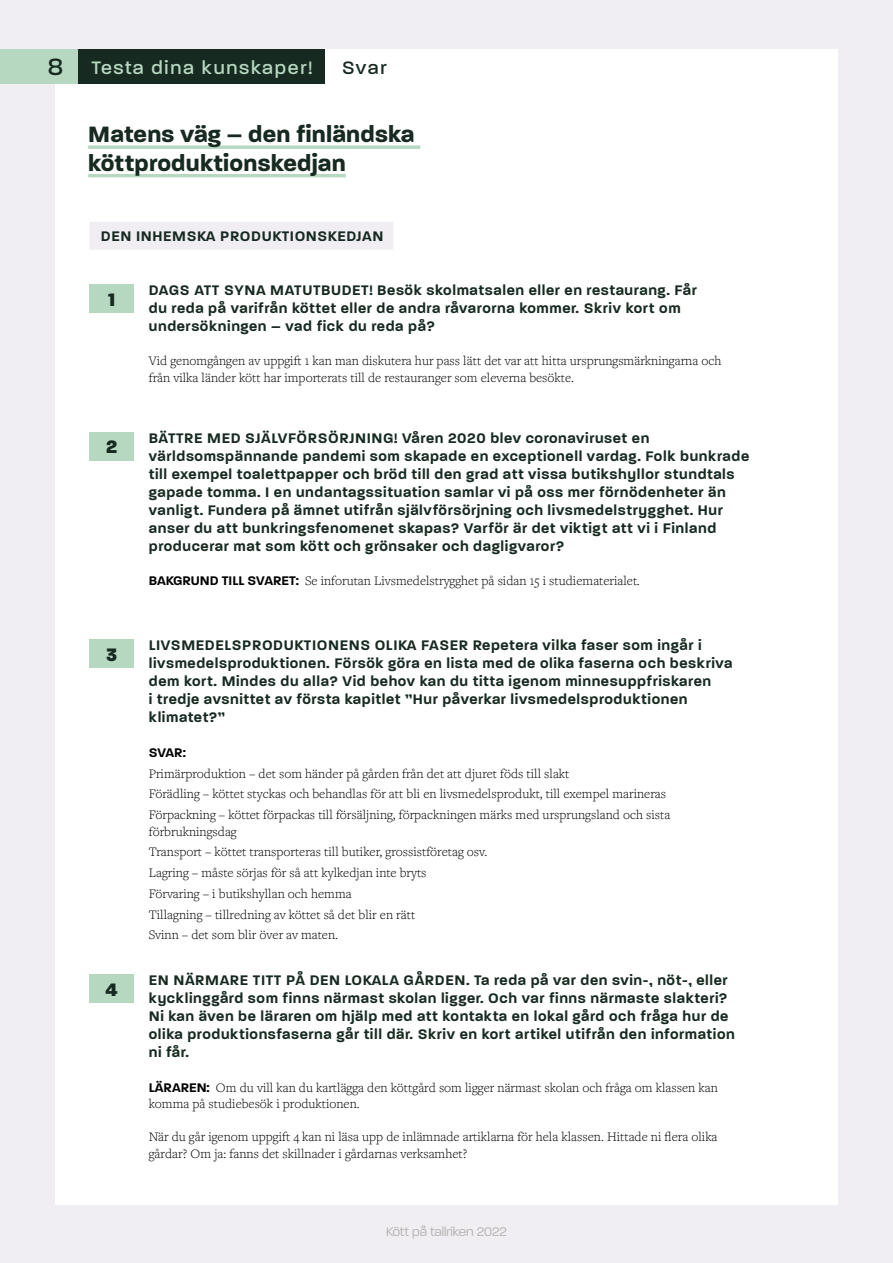
<style>
.page{position:relative;width:893px;height:1263px;background:#f0eef2}
.page>*{position:absolute;margin:0;border:0;box-sizing:border-box;transform-origin:0 0}
.h1_underline{font:700 24px/28.5px "Paralucent";letter-spacing:.01em;color:#172a21}
.t1{font:500 19.5px "Paralucent";letter-spacing:.09em;color:#b7d8c0}
.Numero{font:800 19.5px "Paralucent";color:#172a21}
.t2{font:500 19.5px "Paralucent";color:#172a21}
.t3{font:600 15px/18px "Paralucent";letter-spacing:.04em;color:#172a21}
.Leipis_liehu_antikva{font:300 13.5px/16.5px "Freight Text Pro";color:#000}
.t4{font:300 13.5px "Paralucent";color:#b3b2b2}
.Leipis_liehu_antikva-2{font:600 13.5px "Paralucent";color:#000}
.s1{font-size:25.5px;color:#172a21}
.s2{font-family:"Paralucent";font-weight:600}
</style>
<div class="page">
<div style="left:55px;top:50px;width:783px;height:1155px;background:#fff"></div>
<div style="left:89px;top:284px;width:45px;height:29px;background:#b7d8c0"></div>
<div style="left:89px;top:639px;width:45px;height:29px;background:#b7d8c0"></div>
<div style="left:89px;top:974px;width:45px;height:29px;background:#b7d8c0"></div>
<div style="left:89px;top:432px;width:45px;height:28px;background:#b7d8c0"></div>
<div style="left:89px;top:222px;width:304px;height:28px;background:#f0eef2"></div>
<svg style="left:88px;top:145px;width:332px;height:4px"></svg>
<hr style="left:88px;top:174px;width:258px;height:3px;background:#b7d8c0">
<div style="left:0;top:50px;width:79px;height:34px;background:#b7d8c0"></div>
<div style="left:79px;top:50px;width:246px;height:34px;background:#172a21"></div>
<h2 class="t1" style="left:48px;top:56px;width:266px"><span class="s1">8</span> Testa dina kunskaper!</h2>
<h2 class="t2" style="left:342px;top:56px;width:46px">Svar</h2>
<p class="h1_underline" style="left:88px;top:120px;width:328px">Matens väg – den finländska köttproduktionskedjan</p>
<p class="t3" style="left:101px;top:227px;width:284px">DEN INHEMSKA PRODUKTIONSKEDJAN</p>
<p class="Numero" style="left:108px;top:288px;width:9px">1</p>
<p class="Numero" style="left:106px;top:435px;width:13px">2</p>
<p class="Numero" style="left:106px;top:643px;width:13px">3</p>
<p class="Numero" style="left:106px;top:978px;width:14px">4</p>
<p class="t3" style="left:149px;top:281px;width:549px">DAGS ATT SYNA MATUTBUDET! Besök skolmatsalen eller en restaurang. Får du reda på varifrån köttet eller de andra råvarorna kommer. Skriv kort om undersökningen – vad fick du reda på?</p>
<p class="Leipis_liehu_antikva" style="left:149px;top:352px;width:574px">Vid genomgången av uppgift 1 kan man diskutera hur pass lätt det var att hitta ursprungsmärkningarna och från vilka länder kött har importerats till de restauranger som eleverna besökte.</p>
<p class="t3" style="left:149px;top:429px;width:602px">BÄTTRE MED SJÄLVFÖRSÖRJNING! Våren 2020 blev coronaviruset en världsomspännande pandemi som skapade en exceptionell vardag. Folk bunkrade till exempel toalettpapper och bröd till den grad att vissa butikshyllor stundtals gapade tomma. I en undantagssituation samlar vi på oss mer förnödenheter än vanligt. Fundera på ämnet utifrån självförsörjning och livsmedelstrygghet. Hur anser du att bunkringsfenomenet skapas? Varför är det viktigt att vi i Finland producerar mat som kött och grönsaker och dagligvaror?</p>
<p class="Leipis_liehu_antikva" style="left:149px;top:572px;width:492px"><span class="s2">BAKGRUND TILL SVARET:</span> Se inforutan Livsmedelstrygghet på sidan 15 i studiematerialet.</p>
<p class="t3" style="left:149px;top:636px;width:585px">LIVSMEDELSPRODUKTIONENS OLIKA FASER Repetera vilka faser som ingår i livsmedelsproduktionen. Försök göra en lista med de olika faserna och beskriva dem kort. Mindes du alla? Vid behov kan du titta igenom minnesuppfriskaren<br>i tredje avsnittet av första kapitlet ”Hur påverkar livsmedelsproduktionen klimatet?”</p>
<p class="Leipis_liehu_antikva-2" style="left:149px;top:744px;width:39px">SVAR:</p>
<p class="Leipis_liehu_antikva" style="left:149px;top:764px;width:422px">Primärproduktion – det som händer på gården från det att djuret föds till slakt</p>
<p class="Leipis_liehu_antikva" style="left:149px;top:785px;width:519px">Förädling – köttet styckas och behandlas för att bli en livsmedelsprodukt, till exempel marineras</p>
<p class="Leipis_liehu_antikva" style="left:149px;top:806px;width:523px">Förpackning – köttet förpackas till försäljning, förpackningen märks med ursprungsland och sista förbrukningsdag</p>
<p class="Leipis_liehu_antikva" style="left:149px;top:843px;width:340px">Transport – köttet transporteras till butiker, grossistföretag osv.</p>
<p class="Leipis_liehu_antikva" style="left:149px;top:864px;width:279px">Lagring – måste sörjas för så att kylkedjan inte bryts</p>
<p class="Leipis_liehu_antikva" style="left:149px;top:885px;width:204px">Förvaring – i butikshyllan och hemma</p>
<p class="Leipis_liehu_antikva" style="left:149px;top:905px;width:268px">Tillagning – tillredning av köttet så det blir en rätt</p>
<p class="Leipis_liehu_antikva" style="left:149px;top:926px;width:191px">Svinn – det som blir över av maten.</p>
<p class="t3" style="left:149px;top:971px;width:587px">EN NÄRMARE TITT PÅ DEN LOKALA GÅRDEN. Ta reda på var den svin-, nöt-, eller kycklinggård som finns närmast skolan ligger. Och var finns närmaste slakteri?<br>Ni kan även be läraren om hjälp med att kontakta en lokal gård och fråga hur de olika produktionsfaserna går till där. Skriv en kort artikel utifrån den information ni får.</p>
<p class="Leipis_liehu_antikva" style="left:149px;top:1078px;width:571px"><span class="s2">LÄRAREN:</span> Om du vill kan du kartlägga den köttgård som ligger närmast skolan och fråga om klassen kan komma på studiebesök i produktionen.</p>
<p class="Leipis_liehu_antikva" style="left:149px;top:1128px;width:570px">När du går igenom uppgift 4 kan ni läsa upp de inlämnade artiklarna för hela klassen. Hittade ni flera olika gårdar? Om ja: fanns det skillnader i gårdarnas verksamhet?</p>
<p class="t4" style="left:386px;top:1224px;width:122px">Kött på tallriken 2022</p>
</div>
